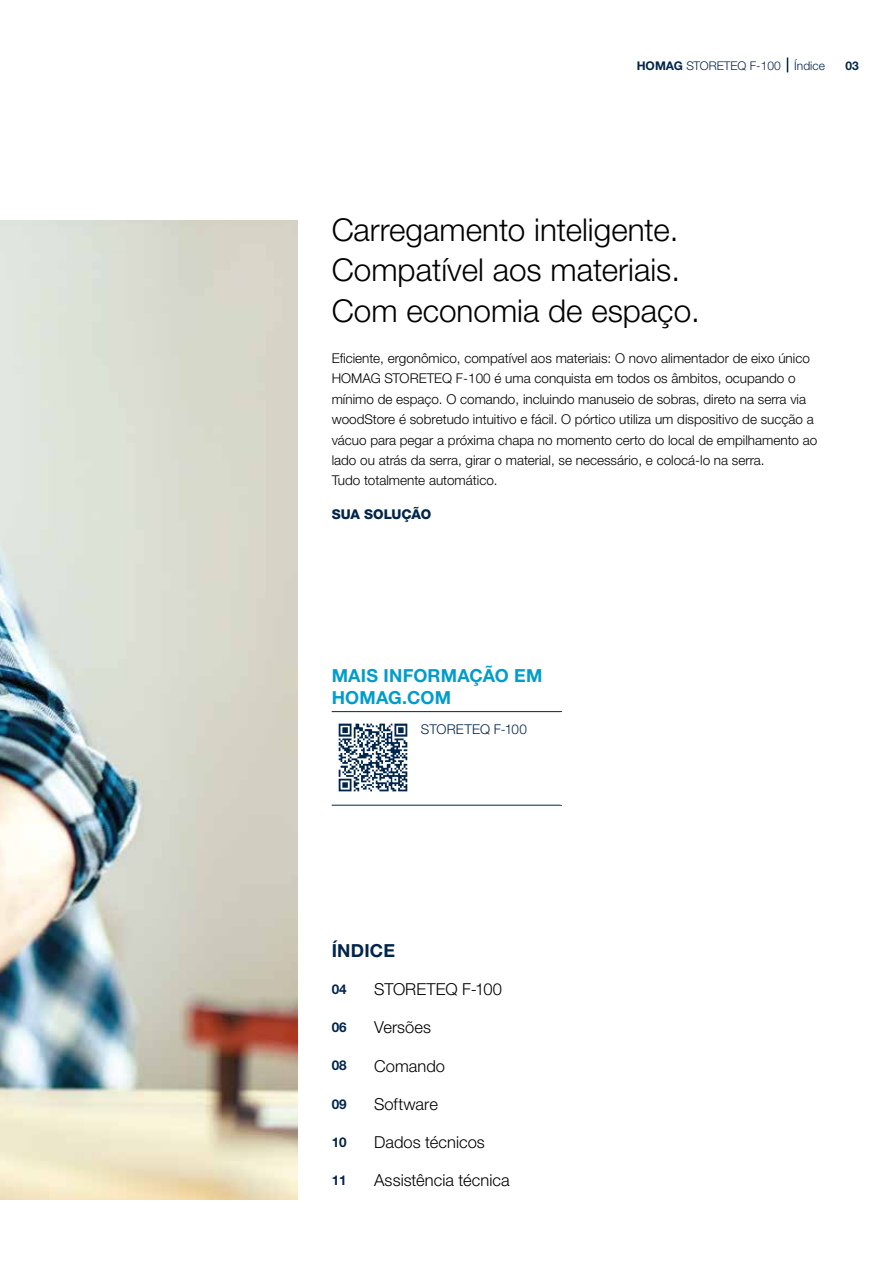
<style>
.page{position:relative;width:893px;height:1263px;background:#fff}
.page>*{position:absolute;margin:0;border:0;box-sizing:border-box;transform-origin:0 0}
.t1{font:300 31.5px/40.8px "Helvetica Neue LTW1 G";color:#000}
.t2{font:700 18px/22.5px "Helvetica Neue LTW1 G";letter-spacing:.015em;color:#009dcc}
.t3{font:700 18px "Helvetica Neue LTW1 G";letter-spacing:.015em;color:#00254b}
.t4{font:300 16.5px "Helvetica Neue LTW1 G";color:#000}
.t5{font:300 13.5px/20.4px "Helvetica Neue LTW1 G";color:#000}
.t6{font:300 13.5px "Helvetica Neue LTW1 G";letter-spacing:.01em;color:#00254b}
.t7{font:700 13.5px "Helvetica Neue LTW1 G";color:#00254b}
.t8{font:800 13.5px "Helvetica Neue LTW1 G";letter-spacing:-.005em;color:#00254b}
.t9{font:300 12px "Helvetica Neue LTW1 G";color:#00254b}
.t10{font:700 12px "Helvetica Neue LTW1 G";color:#00254b}
.s1{font-weight:700}
</style>
<div class="page">
<img style="left:0;top:220px;width:298px;height:979px">
<svg style="left:787px;top:58px;width:1px;height:14px"></svg>
<hr style="left:332px;top:711px;width:89px;height:1px;background:#00254b">
<hr style="left:332px;top:805px;width:89px;height:1px;background:#00254b">
<hr style="left:421px;top:711px;width:141px;height:1px;background:#00254b">
<hr style="left:421px;top:805px;width:141px;height:1px;background:#00254b">
<img style="left:338px;top:723px;width:70px;height:69px">
<p class="t9" style="left:637px;top:58px;width:190px"><span class="s1">HOMAG</span> STORETEQ F-100 Índice</p>
<p class="t10" style="left:846px;top:58px;width:15px">03</p>
<h1 class="t1" style="left:332px;top:209px;width:370px">Carregamento inteligente.<br>Compatível aos materiais.<br>Com economia de espaço.</h1>
<p class="t5" style="left:332px;top:348px;width:487px">Eficiente, ergonômico, compatível aos materiais: O novo alimentador de eixo único HOMAG STORETEQ F-100 é uma conquista em todos os âmbitos, ocupando o mínimo de espaço. O comando, incluindo manuseio de sobras, direto na serra via woodStore é sobretudo intuitivo e fácil. O pórtico utiliza um dispositivo de sucção a vácuo para pegar a próxima chapa no momento certo do local de empilhamento ao lado ou atrás da serra, girar o material, se necessário, e colocá-lo na serra.<br>Tudo totalmente automático.</p>
<p class="t8" style="left:332px;top:506px;width:101px">SUA SOLUÇÃO</p>
<h2 class="t2" style="left:332px;top:664px;width:212px">MAIS INFORMAÇÃO EM<br>HOMAG.COM</h2>
<p class="t6" style="left:421px;top:721px;width:107px">STORETEQ F-100</p>
<h2 class="t3" style="left:332px;top:940px;width:65px">ÍNDICE</h2>
<p class="t7" style="left:332px;top:981px;width:17px">04</p>
<p class="t4" style="left:374px;top:979px;width:129px">STORETEQ F-100</p>
<p class="t7" style="left:332px;top:1019px;width:17px">06</p>
<p class="t4" style="left:374px;top:1017px;width:58px">Versões</p>
<p class="t7" style="left:332px;top:1057px;width:17px">08</p>
<p class="t4" style="left:374px;top:1055px;width:72px">Comando</p>
<p class="t7" style="left:332px;top:1095px;width:17px">09</p>
<p class="t4" style="left:374px;top:1094px;width:65px">Software</p>
<p class="t7" style="left:332px;top:1134px;width:17px">10</p>
<p class="t4" style="left:374px;top:1132px;width:112px">Dados técnicos</p>
<p class="t7" style="left:332px;top:1172px;width:17px">11</p>
<p class="t4" style="left:374px;top:1170px;width:137px">Assistência técnica</p>
</div>
